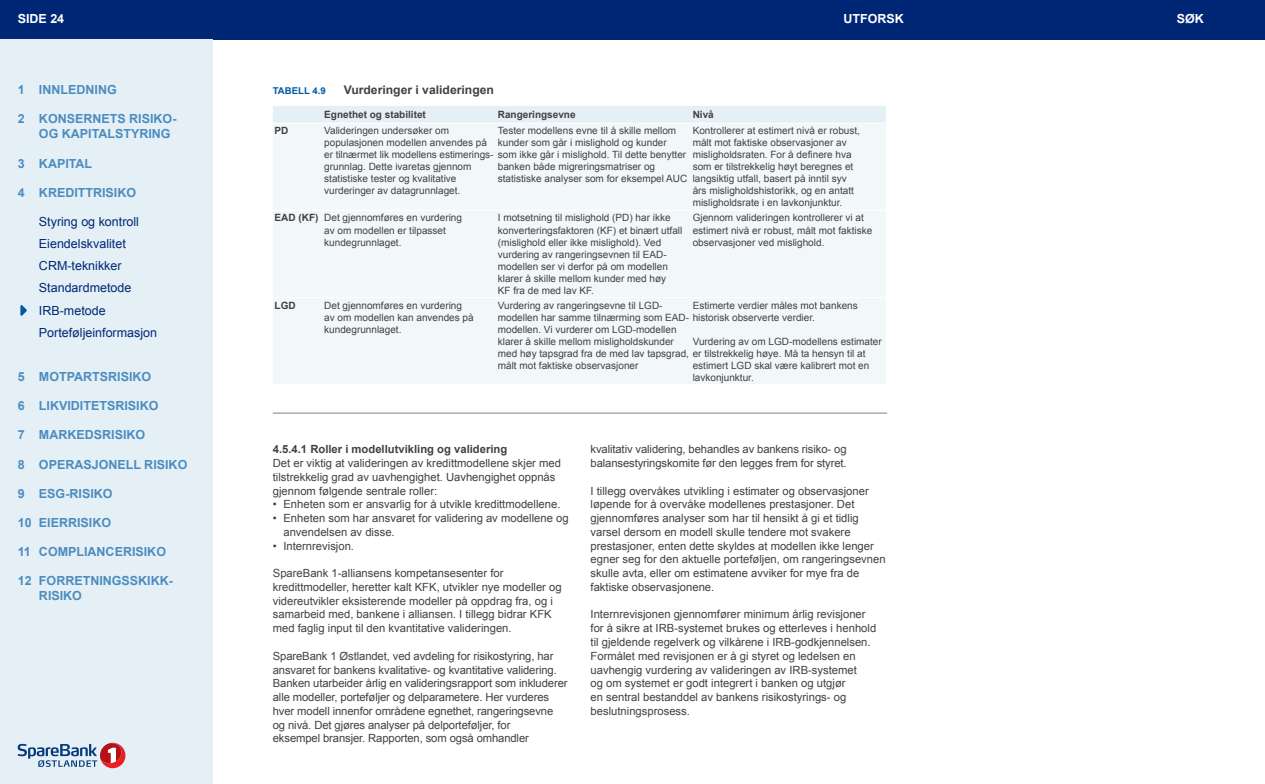
<style>
.page{position:relative;width:1265px;height:784px;background:#fff}
.page>*{position:absolute;margin:0;border:0;box-sizing:border-box;transform-origin:0 0}
.t1{font:700 12.5px/15px "Arial";color:#4d8cbf}
.t2{font:12.5px/22.1px "Arial";color:#002776}
.t3{font:700 12.5px "Arial";color:#fff}
.Table_title{font:700 11.88px "Arial";color:#414042}
.Copy{font:11.25px/13.8px "Arial";color:#414042}
.t4{font:700 11.25px "Arial";color:#414042}
.Copy-2{font:10px/12px "Arial";color:#414042}
.Copy-3{font:700 10px "Arial";color:#414042}
.Table_title-2{font:700 9.38px "Arial";color:#005aa4}
</style>
<div class="page">
<div style="left:273px;top:106px;width:613px;height:17px;background:#e5f0f6"></div>
<div style="left:273px;top:124px;width:613px;height:260px;background:#f2f8fa"></div>
<hr style="left:273px;top:210px;width:49px;height:1px;background:#fff">
<hr style="left:273px;top:297px;width:49px;height:1px;background:#fff">
<hr style="left:322px;top:210px;width:174px;height:1px;background:#fff">
<hr style="left:322px;top:297px;width:174px;height:1px;background:#fff">
<hr style="left:496px;top:210px;width:195px;height:1px;background:#fff">
<hr style="left:691px;top:210px;width:195px;height:1px;background:#fff">
<hr style="left:496px;top:297px;width:195px;height:1px;background:#fff">
<hr style="left:691px;top:297px;width:195px;height:1px;background:#fff">
<hr style="left:273px;top:412px;width:614px;height:1px;background:#848383">
<div style="left:0;top:0;width:1265px;height:39px;background:#002776"></div>
<div style="left:0;top:39px;width:213px;height:744px;background:#e5f0f6"></div>
<svg style="left:18px;top:742px;width:107px;height:25px"></svg>
<svg style="left:20px;top:305px;width:7px;height:11px"></svg>
<p class="t3" style="left:18px;top:10px;width:48px">SIDE 24</p>
<p class="t3" style="left:843px;top:10px;width:62px">UTFORSK</p>
<p class="t3" style="left:1177px;top:10px;width:29px">SØK</p>
<p class="t1" style="left:18px;top:83px;width:101px">1 INNLEDNING</p>
<p class="t1" style="left:39px;top:112px;width:139px;text-indent:-21px">2 KONSERNETS RISIKO-<br>OG KAPITALSTYRING</p>
<p class="t1" style="left:18px;top:156px;width:76px">3 KAPITAL</p>
<p class="t1" style="left:18px;top:185px;width:120px">4 KREDITTRISIKO</p>
<p class="t2" style="left:39px;top:211px;width:120px">Styring og kontroll<br>Eiendelskvalitet<br>CRM-teknikker<br>Standardmetode<br>IRB-metode<br>Porteføljeinformasjon</p>
<p class="t1" style="left:18px;top:369px;width:135px">5 MOTPARTSRISIKO</p>
<p class="t1" style="left:18px;top:398px;width:142px">6 LIKVIDITETSRISIKO</p>
<p class="t1" style="left:18px;top:427px;width:129px">7 MARKEDSRISIKO</p>
<p class="t1" style="left:18px;top:456px;width:171px">8 OPERASJONELL RISIKO</p>
<p class="t1" style="left:18px;top:486px;width:96px">9 ESG-RISIKO</p>
<p class="t1" style="left:18px;top:515px;width:95px">10 EIERRISIKO</p>
<p class="t1" style="left:18px;top:544px;width:150px">11 COMPLIANCERISIKO</p>
<p class="t1" style="left:39px;top:573px;width:135px;text-indent:-21px">12 FORRETNINGSSKIKK-<br>RISIKO</p>
<p class="Table_title-2" style="left:273px;top:84px;width:54px">TABELL 4.9</p>
<p class="Table_title" style="left:344px;top:82px;width:152px">Vurderinger i valideringen</p>
<p class="Copy-3" style="left:324px;top:108px;width:103px">Egnethet og stabilitet</p>
<p class="Copy-3" style="left:498px;top:108px;width:79px">Rangeringsevne</p>
<p class="Copy-3" style="left:693px;top:108px;width:23px">Nivå</p>
<p class="Copy-3" style="left:275px;top:124px;width:15px">PD</p>
<p class="Copy-2" style="left:324px;top:125px;width:170px">Valideringen undersøker om populasjonen modellen anvendes på er tilnærmet lik modellens estimerings&shy;grunnlag. Dette ivaretas gjennom statistiske tester og kvalitative vurderinger av datagrunnlaget.</p>
<p class="Copy-2" style="left:498px;top:125px;width:191px">Tester modellens evne til å skille mellom kunder som går i mislighold og kunder som ikke går i mislighold. Til dette benytter banken både migreringsmatriser og statistiske analyser som for eksempel AUC</p>
<p class="Copy-2" style="left:693px;top:125px;width:169px">Kontrollerer at estimert nivå er robust, målt mot faktiske observasjoner av misligholdsraten. For å definere hva som er tilstrekkelig høyt beregnes et langsiktig utfall, basert på inntil syv års misligholdshistorikk, og en antatt misligholdsrate i en lavkonjunktur.</p>
<p class="Copy-3" style="left:275px;top:211px;width:45px">EAD (KF)</p>
<p class="Copy-2" style="left:324px;top:212px;width:139px">Det gjennomføres en vurdering av om modellen er tilpasset kundegrunnlaget.</p>
<p class="Copy-2" style="left:498px;top:212px;width:186px">I motsetning til mislighold (PD) har ikke konverteringsfaktoren (KF) et binært utfall (mislighold eller ikke mislighold). Ved vurdering av rangeringsevnen til EAD&shy;modellen ser vi derfor på om modellen klarer å skille mellom kunder med høy<br>KF fra de med lav KF.</p>
<p class="Copy-2" style="left:693px;top:212px;width:181px">Gjennom valideringen kontrollerer vi at estimert nivå er robust, målt mot faktiske observasjoner ved mislighold.</p>
<p class="Copy-3" style="left:275px;top:298px;width:23px">LGD</p>
<p class="Copy-2" style="left:324px;top:299px;width:151px">Det gjennomføres en vurdering av om modellen kan anvendes på kundegrunnlaget.</p>
<p class="Copy-2" style="left:498px;top:299px;width:369px">Vurdering av rangeringsevne til LGD-<br>modellen har samme tilnærming som EAD- historisk observerte verdier.<br>modellen. Vi vurderer om LGD-modellen<br>klarer å skille mellom misligholdskunder<br>med høy tapsgrad fra de med lav tapsgrad, er tilstrekkelig høye. Må ta hensyn til at målt mot faktiske observasjoner</p>
<p class="Copy-2" style="left:693px;top:299px;width:167px">Estimerte verdier måles mot bankens</p>
<p class="Copy-2" style="left:693px;top:335px;width:191px">Vurdering av om LGD-modellens estimater</p>
<p class="Copy-2" style="left:693px;top:359px;width:178px">estimert LGD skal være kalibrert mot en lavkonjunktur.</p>
<h5 class="t4" style="left:273px;top:441px;width:236px">4.5.4.1 Roller i modellutvikling og validering</h5>
<p class="Copy" style="left:273px;top:456px;width:290px">Det er viktig at valideringen av kredittmodellene skjer med tilstrekkelig grad av uavhengighet. Uavhengighet oppnås gjennom følgende sentrale roller:</p>
<p class="Copy" style="left:273px;top:497px;width:289px">• Enheten som er ansvarlig for å utvikle kredittmodellene.</p>
<p class="Copy" style="left:283px;top:511px;width:287px;text-indent:-11px">• Enheten som har ansvaret for validering av modellene og anvendelsen av disse.</p>
<p class="Copy" style="left:273px;top:538px;width:83px">• Internrevisjon.</p>
<p class="Copy" style="left:273px;top:566px;width:290px">SpareBank 1-alliansens kompetansesenter for kredittmodeller, heretter kalt KFK, utvikler nye modeller og videreutvikler eksisterende modeller på oppdrag fra, og i samarbeid med, bankene i alliansen. I tillegg bidrar KFK med faglig input til den kvantitative valideringen.</p>
<p class="Copy" style="left:273px;top:648px;width:296px">SpareBank 1 Østlandet, ved avdeling for risikostyring, har ansvaret for bankens kvalitative- og kvantitative validering.<br>Banken utarbeider årlig en valideringsrapport som inkluderer alle modeller, porteføljer og delparametere. Her vurderes hver modell innenfor områdene egnethet, rangeringsevne og nivå. Det gjøres analyser på delporteføljer, for<br>eksempel bransjer. Rapporten, som også omhandler</p>
<p class="Copy" style="left:591px;top:442px;width:258px">kvalitativ validering, behandles av bankens risiko- og balansestyringskomite før den legges frem for styret.</p>
<p class="Copy" style="left:591px;top:483px;width:297px">I tillegg overvåkes utvikling i estimater og observasjoner løpende for å overvåke modellenes prestasjoner. Det gjennomføres analyser som har til hensikt å gi et tidlig varsel dersom en modell skulle tendere mot svakere prestasjoner, enten dette skyldes at modellen ikke lenger egner seg for den aktuelle porteføljen, om rangeringsevnen skulle avta, eller om estimatene avviker for mye fra de faktiske observasjonene.</p>
<p class="Copy" style="left:591px;top:607px;width:287px">Internrevisjonen gjennomfører minimum årlig revisjoner for å sikre at IRB-systemet brukes og etterleves i henhold til gjeldende regelverk og vilkårene i IRB-godkjennelsen.<br>Formålet med revisjonen er å gi styret og ledelsen en uavhengig vurdering av valideringen av IRB-systemet<br>og om systemet er godt integrert i banken og utgjør<br>en sentral bestanddel av bankens risikostyrings- og beslutningsprosess.</p>
</div>
